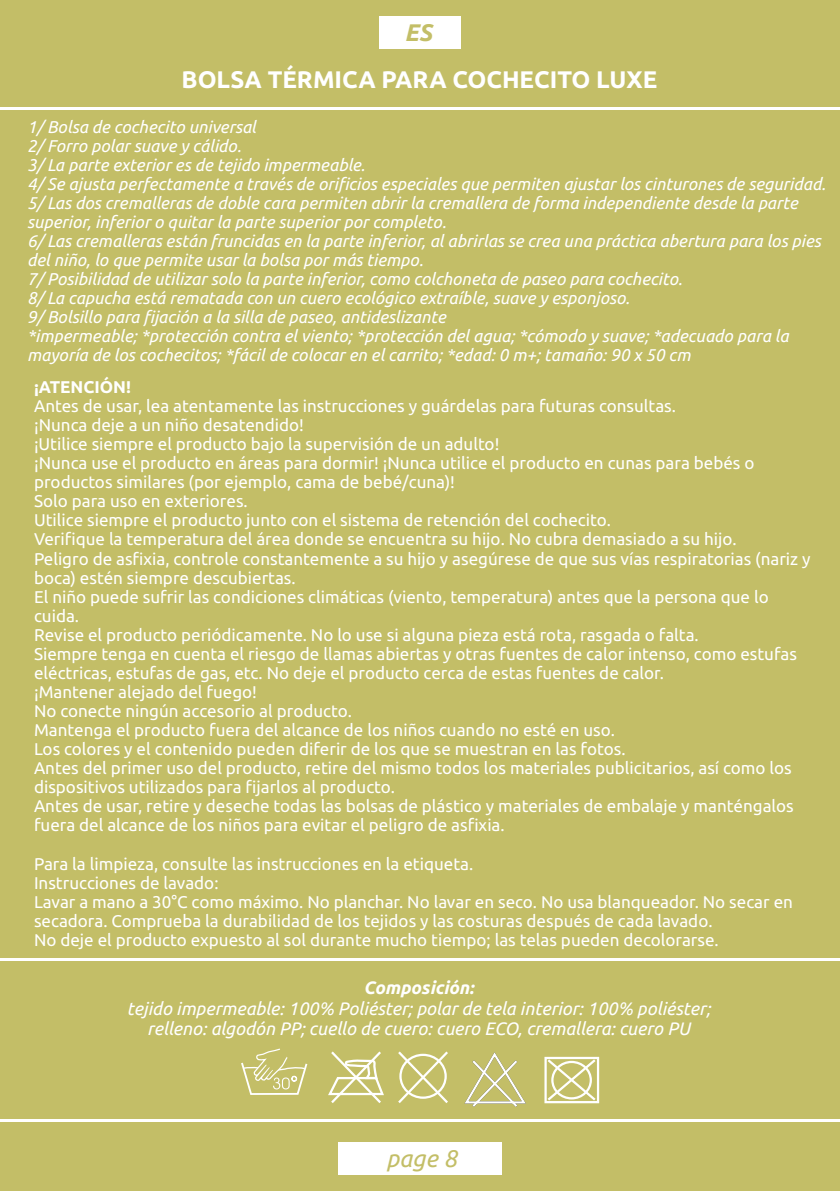
<style>
.page{position:relative;width:840px;height:1191px;background:#fff}
.page>*{position:absolute;margin:0;border:0;box-sizing:border-box;transform-origin:0 0}
.t1{font:700 24px "Ubuntu";color:#fff}
.t2{font:italic 24px "Ubuntu";color:#c3be67}
.t3{font:italic 700 24px "Ubuntu";color:#c3be67}
.t4{font:italic 18px/20.2px "Ubuntu";color:#fff;text-align:center}
.t5{font:italic 700 18px "Ubuntu";color:#fff}
.t6{font:17px/19px "Ubuntu";color:#fff}
.t7{font:italic 17px/19px "Ubuntu";color:#fff}
.t8{font:700 17px "Ubuntu";color:#fff}
</style>
<div class="page">
<div style="left:0;top:0;width:839px;height:1191px;background:#c3be67"></div>
<div style="left:379px;top:16px;width:82px;height:33px;background:#fff"></div>
<div style="left:338px;top:1142px;width:164px;height:32px;background:#fff"></div>
<hr style="left:0;top:1119px;width:839px;height:3px;background:#fff">
<hr style="left:0;top:107px;width:839px;height:3px;background:#fff">
<hr style="left:0;top:958px;width:839px;height:3px;background:#fff">
<svg style="left:241px;top:1048px;width:67px;height:47px"></svg>
<svg style="left:464px;top:1052px;width:62px;height:55px"></svg>
<div style="left:544px;top:1056px;width:55px;height:47px;border:2px solid #fff"></div>
<svg style="left:545px;top:1057px;width:52px;height:45px"></svg>
<svg style="left:328px;top:1051px;width:56px;height:52px"></svg>
<svg style="left:398px;top:1051px;width:50px;height:52px"></svg>
<h1 class="t3" style="left:404px;top:22px;width:29px">ES</h1>
<h1 class="t1" style="left:181px;top:70px;width:477px">BOLSA TÉRMICA PARA COCHECITO LUXE</h1>
<p class="t7" style="left:27px;top:118px;width:799px">1/ Bolsa de cochecito universal<br>2/ Forro polar suave y cálido.<br>3/ La parte exterior es de tejido impermeable.<br>4/ Se ajusta perfectamente a través de orificios especiales que permiten ajustar los cinturones de seguridad.<br>5/ Las dos cremalleras de doble cara permiten abrir la cremallera de forma independiente desde la parte superior, inferior o quitar la parte superior por completo.<br>6/ Las cremalleras están fruncidas en la parte inferior, al abrirlas se crea una práctica abertura para los pies del niño, lo que permite usar la bolsa por más tiempo.<br>7/ Posibilidad de utilizar solo la parte inferior, como colchoneta de paseo para cochecito.<br>8/ La capucha está rematada con un cuero ecológico extraíble, suave y esponjoso.<br>9/ Bolsillo para fijación a la silla de paseo, antideslizante<br>*impermeable; *protección contra el viento; *protección del agua; *cómodo y suave; *adecuado para la mayoría de los cochecitos; *fácil de colocar en el carrito; *edad: 0 m+; tamaño: 90 x 50 cm</p>
<p class="t8" style="left:34px;top:380px;width:98px">¡ATENCIÓN!</p>
<p class="t6" style="left:34px;top:397px;width:777px">Antes de usar, lea atentamente las instrucciones y guárdelas para futuras consultas.<br>¡Nunca deje a un niño desatendido!<br>¡Utilice siempre el producto bajo la supervisión de un adulto!<br>¡Nunca use el producto en áreas para dormir! ¡Nunca utilice el producto en cunas para bebés o productos similares (por ejemplo, cama de bebé/cuna)!<br>Solo para uso en exteriores.<br>Utilice siempre el producto junto con el sistema de retención del cochecito.<br>Verifique la temperatura del área donde se encuentra su hijo. No cubra demasiado a su hijo.<br>Peligro de asfixia, controle constantemente a su hijo y asegúrese de que sus vías respiratorias (nariz y boca) estén siempre descubiertas.<br>El niño puede sufrir las condiciones climáticas (viento, temperatura) antes que la persona que lo cuida.<br>Revise el producto periódicamente. No lo use si alguna pieza está rota, rasgada o falta.<br>Siempre tenga en cuenta el riesgo de llamas abiertas y otras fuentes de calor intenso, como estufas eléctricas, estufas de gas, etc. No deje el producto cerca de estas fuentes de calor.<br>¡Mantener alejado del fuego!<br>No conecte ningún accesorio al producto.<br>Mantenga el producto fuera del alcance de los niños cuando no esté en uso.<br>Los colores y el contenido pueden diferir de los que se muestran en las fotos.<br>Antes del primer uso del producto, retire del mismo todos los materiales publicitarios, así como los dispositivos utilizados para fijarlos al producto.<br>Antes de usar, retire y deseche todas las bolsas de plástico y materiales de embalaje y manténgalos fuera del alcance de los niños para evitar el peligro de asfixia.</p>
<p class="t6" style="left:34px;top:855px;width:760px">Para la limpieza, consulte las instrucciones en la etiqueta.<br>Instrucciones de lavado:<br>Lavar a mano a 30°C como máximo. No planchar. No lavar en seco. No usa blanqueador. No secar en secadora. Comprueba la durabilidad de los tejidos y las costuras después de cada lavado.<br>No deje el producto expuesto al sol durante mucho tiempo; las telas pueden decolorarse.</p>
<p class="t5" style="left:363px;top:980px;width:112px">Composición:</p>
<p class="t4" style="left:127px;top:999px;width:584px">tejido impermeable: 100% Poliéster; polar de tela interior: 100% poliéster; relleno: algodón PP; cuello de cuero: cuero ECO, cremallera: cuero PU</p>
<h1 class="t2" style="left:386px;top:1148px;width:72px">page 8</h1>
</div>
